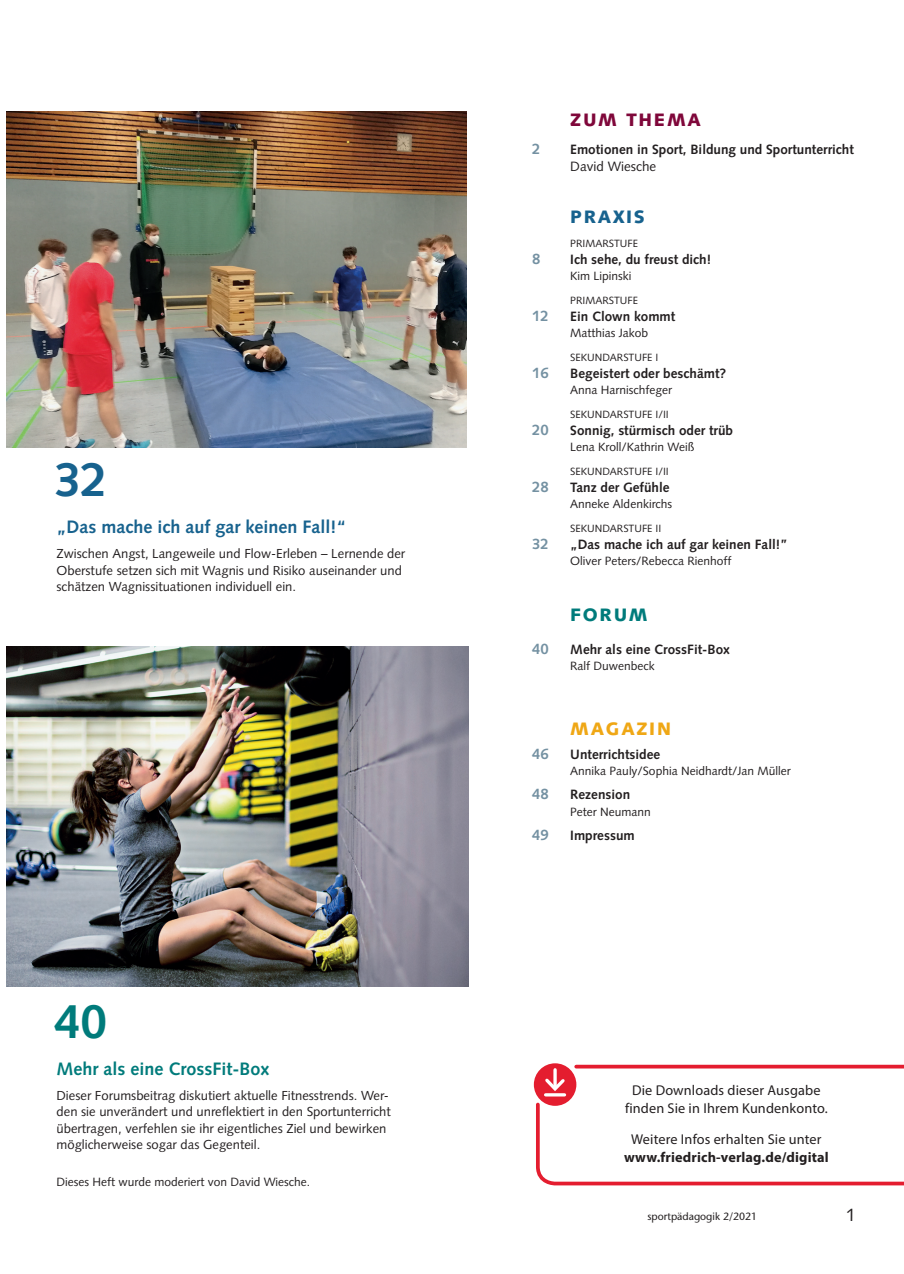
<style>
.page{position:relative;width:904px;height:1274px;background:#fff}
.page>*{position:absolute;margin:0;border:0;box-sizing:border-box;transform-origin:0 0}
.t1{font:700 48px "Syntax LT Std";color:#007b7b}
.t2{font:700 48px "Syntax LT Std";color:#17628e}
.t3{font:700 18px "Syntax LT Std";color:#17628e}
.t4{font:700 18px "Syntax LT Std";color:#007b7b}
.t5{font:900 18px "Syntax LT Std";letter-spacing:.1em;color:#7f073a}
.t6{font:900 18px "Syntax LT Std";letter-spacing:.1em;color:#efa715}
.t7{font:900 18px "Syntax LT Std";letter-spacing:.1em;color:#17628e}
.t8{font:900 18px "Syntax LT Std";letter-spacing:.1em;color:#007b7b}
.t9{font:18px "Syntax LT Std";color:#231f20}
.t10{font:700 15px "Syntax LT Std";color:#7491a2}
.t11{font:14.25px/18px "Myriad Pro";letter-spacing:.01em;color:#231f20;text-align:center}
.t12{font:700 14.25px "Myriad Pro";letter-spacing:.01em;color:#231f20}
.t13{font:700 13.5px "Syntax LT Std";color:#231f20}
.t14{font:13.5px "Syntax LT Std";color:#231f20}
.t15{font:13.05px/16.5px "Syntax LT Std";color:#231f20}
.t16{font:12px "Syntax LT Std";color:#231f20}
.t17{font:10.5px "Syntax LT Std";color:#231f20}
.t18{font:500 10.5px "Stone Sans Std";color:#231f20}
</style>
<div class="page">
<img style="left:7px;top:112px;width:459px;height:335px">
<img style="left:7px;top:646px;width:462px;height:341px">
<svg style="left:534px;top:1063px;width:370px;height:123px"></svg>
<svg style="left:553px;top:1070px;width:4px;height:17px"></svg>
<h1 class="t2" style="left:55px;top:452px;width:54px">32</h1>
<h2 class="t3" style="left:57px;top:517px;width:292px">„Das mache ich auf gar keinen Fall!“</h2>
<p class="t15" style="left:57px;top:545px;width:350px">Zwischen Angst, Langeweile und Flow-Erleben – Lernende der<br>Oberstufe setzen sich mit Wagnis und Risiko auseinander und schätzen Wagnissituationen individuell ein.</p>
<h1 class="t1" style="left:55px;top:993px;width:54px">40</h1>
<h2 class="t4" style="left:57px;top:1058px;width:214px">Mehr als eine CrossFit-Box</h2>
<p class="t15" style="left:57px;top:1087px;width:336px">Dieser Forumsbeitrag diskutiert aktuelle Fitnesstrends. Wer&shy;den sie unverändert und unreflektiert in den Sportunterricht übertragen, verfehlen sie ihr eigentliches Ziel und bewirken möglicherweise sogar das Gegenteil.</p>
<p class="t16" style="left:57px;top:1175px;width:255px">Dieses Heft wurde moderiert von David Wiesche.</p>
<h2 class="t5" style="left:570px;top:109px;width:132px">ZUM THEMA</h2>
<p class="t10" style="left:532px;top:141px;width:10px">2</p>
<p class="t13" style="left:570px;top:142px;width:285px">Emotionen in Sport, Bildung und Sportunterricht</p>
<p class="t14" style="left:570px;top:158px;width:88px">David Wiesche</p>
<h2 class="t7" style="left:570px;top:206px;width:76px">PRAXIS</h2>
<p class="t17" style="left:570px;top:238px;width:69px">PRIMARSTUFE</p>
<p class="t10" style="left:532px;top:250px;width:10px">8</p>
<p class="t13" style="left:570px;top:251px;width:142px">Ich sehe, du freust dich!</p>
<p class="t16" style="left:570px;top:269px;width:63px">Kim Lipinski</p>
<p class="t17" style="left:570px;top:295px;width:69px">PRIMARSTUFE</p>
<p class="t10" style="left:532px;top:307px;width:18px">12</p>
<p class="t13" style="left:570px;top:308px;width:107px">Ein Clown kommt</p>
<p class="t16" style="left:570px;top:326px;width:79px">Matthias Jakob</p>
<p class="t17" style="left:570px;top:352px;width:90px">SEKUNDARSTUFE I</p>
<p class="t10" style="left:532px;top:364px;width:18px">16</p>
<p class="t13" style="left:570px;top:365px;width:157px">Begeistert oder beschämt?</p>
<p class="t16" style="left:570px;top:383px;width:104px">Anna Harnischfeger</p>
<p class="t17" style="left:570px;top:409px;width:100px">SEKUNDARSTUFE I/II</p>
<p class="t10" style="left:532px;top:421px;width:18px">20</p>
<p class="t13" style="left:570px;top:422px;width:164px">Sonnig, stürmisch oder trüb</p>
<p class="t16" style="left:570px;top:440px;width:126px">Lena Kroll/Kathrin Weiß</p>
<p class="t17" style="left:570px;top:466px;width:100px">SEKUNDARSTUFE I/II</p>
<p class="t10" style="left:532px;top:478px;width:18px">28</p>
<p class="t13" style="left:570px;top:479px;width:101px">Tanz der Gefühle</p>
<p class="t16" style="left:570px;top:497px;width:103px">Anneke Aldenkirchs</p>
<p class="t17" style="left:570px;top:523px;width:93px">SEKUNDARSTUFE II</p>
<p class="t10" style="left:532px;top:535px;width:18px">32</p>
<p class="t13" style="left:570px;top:536px;width:219px">„Das mache ich auf gar keinen Fall!”</p>
<p class="t16" style="left:570px;top:554px;width:163px">Oliver Peters/Rebecca Rienhoff</p>
<h2 class="t8" style="left:570px;top:604px;width:79px">FORUM</h2>
<p class="t10" style="left:532px;top:640px;width:18px">40</p>
<p class="t13" style="left:570px;top:641px;width:161px">Mehr als eine CrossFit-Box</p>
<p class="t16" style="left:570px;top:659px;width:86px">Ralf Duwenbeck</p>
<h2 class="t6" style="left:570px;top:718px;width:102px">MAGAZIN</h2>
<p class="t10" style="left:532px;top:745px;width:18px">46</p>
<p class="t13" style="left:570px;top:746px;width:91px">Unterrichtsidee</p>
<p class="t16" style="left:570px;top:764px;width:222px">Annika Pauly/Sophia Neidhardt/Jan Müller</p>
<p class="t10" style="left:532px;top:786px;width:18px">48</p>
<p class="t13" style="left:570px;top:787px;width:61px">Rezension</p>
<p class="t16" style="left:570px;top:805px;width:82px">Peter Neumann</p>
<p class="t10" style="left:532px;top:826px;width:18px">49</p>
<p class="t13" style="left:570px;top:827px;width:66px">Impressum</p>
<p class="t11" style="left:625px;top:1081px;width:204px">Die Downloads dieser Ausgabe finden Sie in Ihrem Kundenkonto.</p>
<p class="t11" style="left:631px;top:1130px;width:192px">Weitere Infos erhalten Sie unter</p>
<p class="t12" style="left:624px;top:1148px;width:206px">www.friedrich-verlag.de/digital</p>
<p class="t18" style="left:647px;top:1210px;width:111px">sportpädagogik 2/2021</p>
<h2 class="t9" style="left:846px;top:1204px;width:12px">1</h2>
</div>
